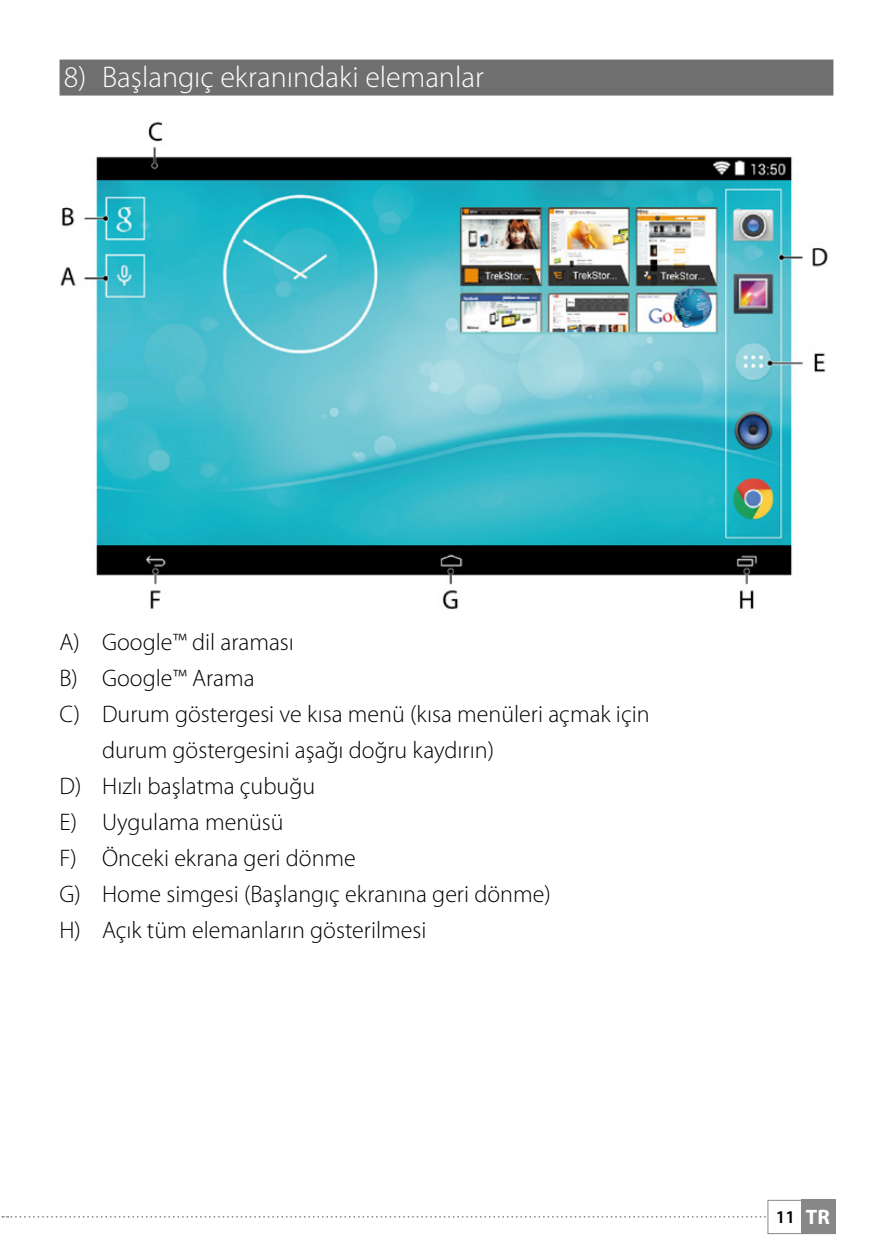
<style>
.page{position:relative;width:893px;height:1259px;background:#fff}
.page>*{position:absolute;margin:0;border:0;box-sizing:border-box;transform-origin:0 0}
.t1{font:300 30px "Myriad Pro";color:#fff}
.t2{font:300 24px "Myriad Pro";color:#000}
.t3{font:600 18px "Myriad Pro";color:#000}
.s1{font-weight:700;font-size:21px;color:#fff}
</style>
<div class="page">
<div style="left:801px;top:1200px;width:35px;height:34px;background:#878787"></div>
<div style="left:767px;top:1200px;width:69px;height:34px;border:1px solid #878787"></div>
<svg style="left:1px;top:1216px;width:765px;height:1px"></svg>
<div style="left:60px;top:60px;width:773px;height:36px;background:#706f6f"></div>
<img style="left:60px;top:121px;width:767px;height:489px">
<p class="t1" style="left:64px;top:61px;width:422px">8) Başlangıç ekranındaki elemanlar</p>
<p class="t2" style="left:60px;top:629px;width:236px">A) Google™ dil araması</p>
<p class="t2" style="left:60px;top:665px;width:197px">B) Google™ Arama</p>
<p class="t2" style="left:60px;top:701px;width:592px">C) Durum göstergesi ve kısa menü (kısa menüleri açmak için</p>
<p class="t2" style="left:102px;top:737px;width:394px">durum göstergesini aşağı doğru kaydırın)</p>
<p class="t2" style="left:60px;top:773px;width:257px">D) Hızlı başlatma çubuğu</p>
<p class="t2" style="left:60px;top:809px;width:226px">E) Uygulama menüsü</p>
<p class="t2" style="left:60px;top:845px;width:298px">F) Önceki ekrana geri dönme</p>
<p class="t2" style="left:60px;top:881px;width:493px">G) Home simgesi (Başlangıç ekranına geri dönme)</p>
<p class="t2" style="left:60px;top:917px;width:368px">H) Açık tüm elemanların gösterilmesi</p>
<p class="t3" style="left:776px;top:1206px;width:55px">11 <span class="s1">TR</span></p>
</div>
